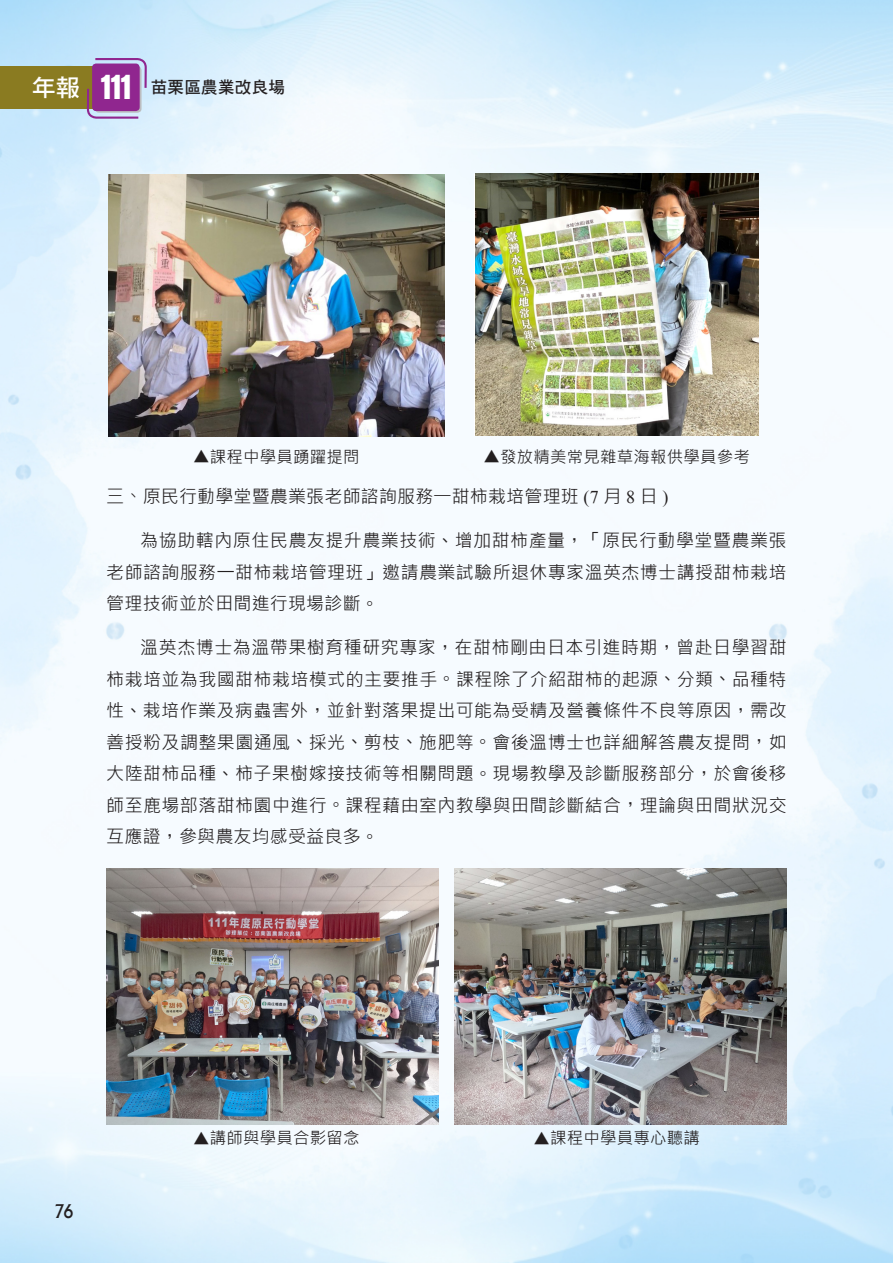
<style>
.page{position:relative;width:893px;height:1263px;background:#fff}
.page>*{position:absolute;margin:0;border:0;box-sizing:border-box;transform-origin:0 0}
.基本內文{font:18px/31.5px "Microsoft Jheng Hei";letter-spacing:.02em;color:#231f20;text-align:justify}
.一_小標{font:18px "Microsoft Jheng Hei";letter-spacing:.01em;color:#231f20}
.t1{font:500 18px "Albertus";color:#231f20;scale:.9 1}
.基本內文-2{font:16.5px "Microsoft Jheng Hei";letter-spacing:.01em;color:#231f20}
.t2{font:16.5px "DF Hei Std W7";letter-spacing:.02em;color:#231f20}
.s1{font-size:24px;color:#fff}
.s2{font-family:"Aurora BT";font-weight:700;font-stretch:condensed;font-size:36px;color:#fff}
.s3{font-family:"DF Hei Std W5"}
.s4{font-family:"DF Hei Std W3"}
.s5{font-family:"Times New Roman"}
</style>
<div class="page">
<img style="left:0;top:0;width:893px;height:1263px">
<div style="left:0;top:66px;width:99px;height:42px;background:#8a7b21"></div>
<svg style="left:86px;top:57px;width:62px;height:63px;background:#a061a5"></svg>
<img style="left:108px;top:175px;width:336px;height:262px">
<img style="left:475px;top:174px;width:284px;height:262px">
<img style="left:106px;top:869px;width:333px;height:255px">
<img style="left:454px;top:869px;width:333px;height:255px">
<p class="t2" style="left:32px;top:78px;width:255px"><span class="s1">年報</span> <span class="s2">111</span> 苗栗區農業改良場</p>
<p class="基本內文-2" style="left:193px;top:446px;width:168px"><span class="s3">▲</span>課程中學員踴躍提問</p>
<p class="基本內文-2" style="left:483px;top:446px;width:268px"><span class="s3">▲</span>發放精美常見雜草海報供學員參考</p>
<p class="一_小標" style="left:106px;top:485px;width:564px">三<span class="s4">、</span>原民行動學堂暨農業張老師諮詢服務<span class="s4">—</span>甜柿栽培管理班 <span class="s5">(7</span> 月 <span class="s5">8</span> 日 <span class="s5">)</span></p>
<p class="基本內文" style="left:106px;top:525px;width:682px;text-indent:34px">為協助轄內原住民農友提升農業技術<span class="s3">、</span>增加甜柿產量<span class="s3">，「</span>原民行動學堂暨農業張老師諮詢服務<span class="s3">—</span>甜柿栽培管理班<span class="s3">」</span>邀請農業試驗所退休專家溫英杰博士講授甜柿栽培管理技術並於田間進行現場診斷<span class="s3">。</span></p>
<p class="基本內文" style="left:106px;top:632px;width:682px;text-indent:34px">溫英杰博士為溫帶果樹育種研究專家<span class="s3">，</span>在甜柿剛由日本引進時期<span class="s3">，</span>曾赴日學習甜柿栽培並為我國甜柿栽培模式的主要推手<span class="s3">。</span>課程除了介紹甜柿的起源<span class="s3">、</span>分類<span class="s3">、</span>品種特性<span class="s3">、</span>栽培作業及病蟲害外<span class="s3">，</span>並針對落果提出可能為受精及營養條件不良等原因<span class="s3">，</span>需改善授粉及調整果園通風<span class="s3">、</span>採光<span class="s3">、</span>剪枝<span class="s3">、</span>施肥等<span class="s3">。</span>會後溫博士也詳細解答農友提問<span class="s3">，</span>如大陸甜柿品種<span class="s3">、</span>柿子果樹嫁接技術等相關問題<span class="s3">。</span>現場教學及診斷服務部分<span class="s3">，</span>於會後移師至鹿場部落甜柿園中進行<span class="s3">。</span>課程藉由室內教學與田間診斷結合<span class="s3">，</span>理論與田間狀況交互應證<span class="s3">，</span>參與農友均感受益良多<span class="s3">。</span></p>
<p class="t1" style="left:54px;top:1200px;width:23px">76</p>
<p class="基本內文-2" style="left:193px;top:1128px;width:168px"><span class="s3">▲</span>講師與學員合影留念</p>
<p class="基本內文-2" style="left:533px;top:1128px;width:168px"><span class="s3">▲</span>課程中學員專心聽講</p>
</div>
